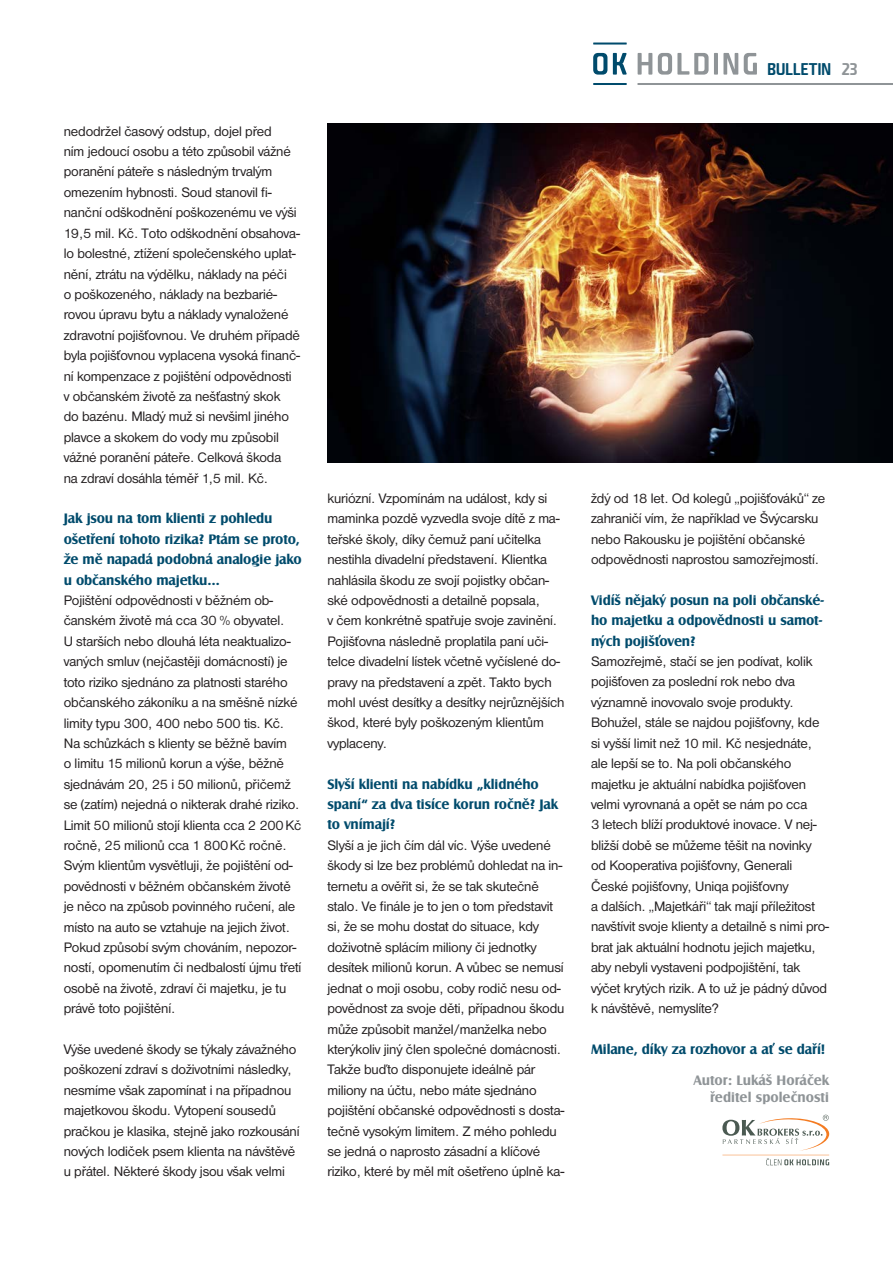
<style>
.page{position:relative;width:893px;height:1263px;background:#fff}
.page>*{position:absolute;margin:0;border:0;box-sizing:border-box;transform-origin:0 0}
.t1{font:16.5px "Fishmonger MS";letter-spacing:-.015em;color:#004b6c}
.t2{font:14.25px/20.4px "Nimbus San DCE";letter-spacing:-.01em;color:#231f20}
.t3{font:700 14.25px/20.4px "Castle TOT";letter-spacing:-.01em;color:#004b6c}
.t4{font:700 14.25px/17.1px "Castle TOT";color:#8f9497;text-align:right}
.s1{color:#8f9497}
</style>
<div class="page">
<svg style="left:593px;top:53px;width:14px;height:22px"></svg>
<svg style="left:613px;top:53px;width:14px;height:22px"></svg>
<svg style="left:638px;top:53px;width:14px;height:22px"></svg>
<svg style="left:658px;top:53px;width:51px;height:22px"></svg>
<hr style="left:714px;top:53px;width:4px;height:22px;background:#8f9497">
<svg style="left:723px;top:53px;width:15px;height:22px"></svg>
<svg style="left:744px;top:53px;width:13px;height:22px"></svg>
<hr style="left:593px;top:83px;width:34px;height:2px;background:#004b6c">
<hr style="left:593px;top:43px;width:34px;height:2px;background:#004b6c">
<svg style="left:637px;top:83px;width:256px;height:2px"></svg>
<img style="left:327px;top:123px;width:566px;height:339px">
<svg style="left:722px;top:1115px;width:107px;height:50px"></svg>
<p class="t2" style="left:64px;top:121px;width:238px">nedodržel časový odstup, dojel před<br>ním jedoucí osobu a této způsobil vážné poranění páteře s následným trvalým omezením hybnosti. Soud stanovil fi&shy;nanční odškodnění poškozenému ve výši 19,5 mil. Kč. Toto odškodnění obsahova&shy;lo bolestné, ztížení společenského uplat&shy;nění, ztrátu na výdělku, náklady na péči<br>o poškozeného, náklady na bezbarié&shy;rovou úpravu bytu a náklady vynaložené zdravotní pojišťovnou. Ve druhém případě byla pojišťovnou vyplacena vysoká finanč&shy;ní kompenzace z pojištění odpovědnosti v občanském životě za nešťastný skok<br>do bazénu. Mladý muž si nevšiml jiného plavce a skokem do vody mu způsobil vážné poranění páteře. Celková škoda<br>na zdraví dosáhla téměř 1,5 mil. Kč.</p>
<p class="t3" style="left:64px;top:508px;width:240px">Jak jsou na tom klienti z pohledu ošetření tohoto rizika? Ptám se proto, že mě napadá podobná analogie jako u občanského majetku…</p>
<p class="t2" style="left:64px;top:590px;width:239px">Pojištění odpovědnosti v běžném ob&shy;čanském životě má cca 30 % obyvatel.<br>U starších nebo dlouhá léta neaktualizo&shy;vaných smluv (nejčastěji domácností) je toto riziko sjednáno za platnosti starého občanského zákoníku a na směšně nízké limity typu 300, 400 nebo 500 tis. Kč.<br>Na schůzkách s klienty se běžně bavím<br>o limitu 15 milionů korun a výše, běžně sjednávám 20, 25 i 50 milionů, přičemž se (zatím) nejedná o nikterak drahé riziko.<br>Limit 50 milionů stojí klienta cca 2 200Kč ročně, 25 milionů cca 1 800Kč ročně.<br>Svým klientům vysvětluji, že pojištění od&shy;povědnosti v běžném občanském životě je něco na způsob povinného ručení, ale místo na auto se vztahuje na jejich život.<br>Pokud způsobí svým chováním, nepozor&shy;ností, opomenutím či nedbalostí újmu třetí osobě na životě, zdraví či majetku, je tu právě toto pojištění.</p>
<p class="t2" style="left:64px;top:1039px;width:237px">Výše uvedené škody se týkaly závažného poškození zdraví s doživotními následky, nesmíme však zapomínat i na případnou majetkovou škodu. Vytopení sousedů pračkou je klasika, stejně jako rozkousání nových lodiček psem klienta na návštěvě u přátel. Některé škody jsou však velmi</p>
<p class="t2" style="left:327px;top:488px;width:239px">kuriózní. Vzpomínám na událost, kdy si maminka pozdě vyzvedla svoje dítě z ma&shy;teřské školy, díky čemuž paní učitelka nestihla divadelní představení. Klientka nahlásila škodu ze svojí pojistky občan&shy;ské odpovědnosti a detailně popsala,<br>v čem konkrétně spatřuje svoje zavinění.<br>Pojišťovna následně proplatila paní uči&shy;telce divadelní lístek včetně vyčíslené do&shy;pravy na představení a zpět. Takto bych mohl uvést desítky a desítky nejrůznějších škod, které byly poškozeným klientům vyplaceny.</p>
<p class="t3" style="left:327px;top:774px;width:232px">Slyší klienti na nabídku „klidného spaní“ za dva tisíce korun ročně? Jak to vnímají?</p>
<p class="t2" style="left:327px;top:835px;width:239px">Slyší a je jich čím dál víc. Výše uvedené škody si lze bez problémů dohledat na in&shy;ternetu a ověřit si, že se tak skutečně stalo. Ve finále je to jen o tom představit si, že se mohu dostat do situace, kdy doživotně splácím miliony či jednotky desítek milionů korun. A vůbec se nemusí jednat o moji osobu, coby rodič nesu od&shy;povědnost za svoje děti, případnou škodu může způsobit manžel/manželka nebo kterýkoliv jiný člen společné domácnosti.<br>Takže buďto disponujete ideálně pár miliony na účtu, nebo máte sjednáno pojištění občanské odpovědnosti s dosta&shy;tečně vysokým limitem. Z mého pohledu se jedná o naprosto zásadní a klíčové riziko, které by měl mít ošetřeno úplně ka-</p>
<p class="t1" style="left:767px;top:59px;width:92px">BULLETIN <span class="s1">23</span></p>
<p class="t2" style="left:591px;top:488px;width:236px">ždý od 18 let. Od kolegů „pojišťováků“ ze zahraničí vím, že například ve Švýcarsku nebo Rakousku je pojištění občanské odpovědnosti naprostou samozřejmostí.</p>
<p class="t3" style="left:591px;top:590px;width:235px">Vidíš nějaký posun na poli občanské&shy;ho majetku a odpovědnosti u samot&shy;ných pojišťoven?</p>
<p class="t2" style="left:591px;top:651px;width:240px">Samozřejmě, stačí se jen podívat, kolik pojišťoven za poslední rok nebo dva významně inovovalo svoje produkty.<br>Bohužel, stále se najdou pojišťovny, kde si vyšší limit než 10 mil. Kč nesjednáte, ale lepší se to. Na poli občanského majetku je aktuální nabídka pojišťoven velmi vyrovnaná a opět se nám po cca<br>3 letech blíží produktové inovace. V nej&shy;bližší době se můžeme těšit na novinky od Kooperativa pojišťovny, Generali České pojišťovny, Uniqa pojišťovny<br>a dalších. „Majetkáři“ tak mají příležitost navštívit svoje klienty a detailně s nimi pro&shy;brat jak aktuální hodnotu jejich majetku, aby nebyli vystaveni podpojištění, tak výčet krytých rizik. A to už je pádný důvod k návštěvě, nemyslíte?</p>
<p class="t3" style="left:591px;top:1039px;width:236px">Milane, díky za rozhovor a ať se daří!</p>
<p class="t4" style="left:693px;top:1071px;width:137px">Autor: Lukáš Horáček ředitel společnosti</p>
</div>
